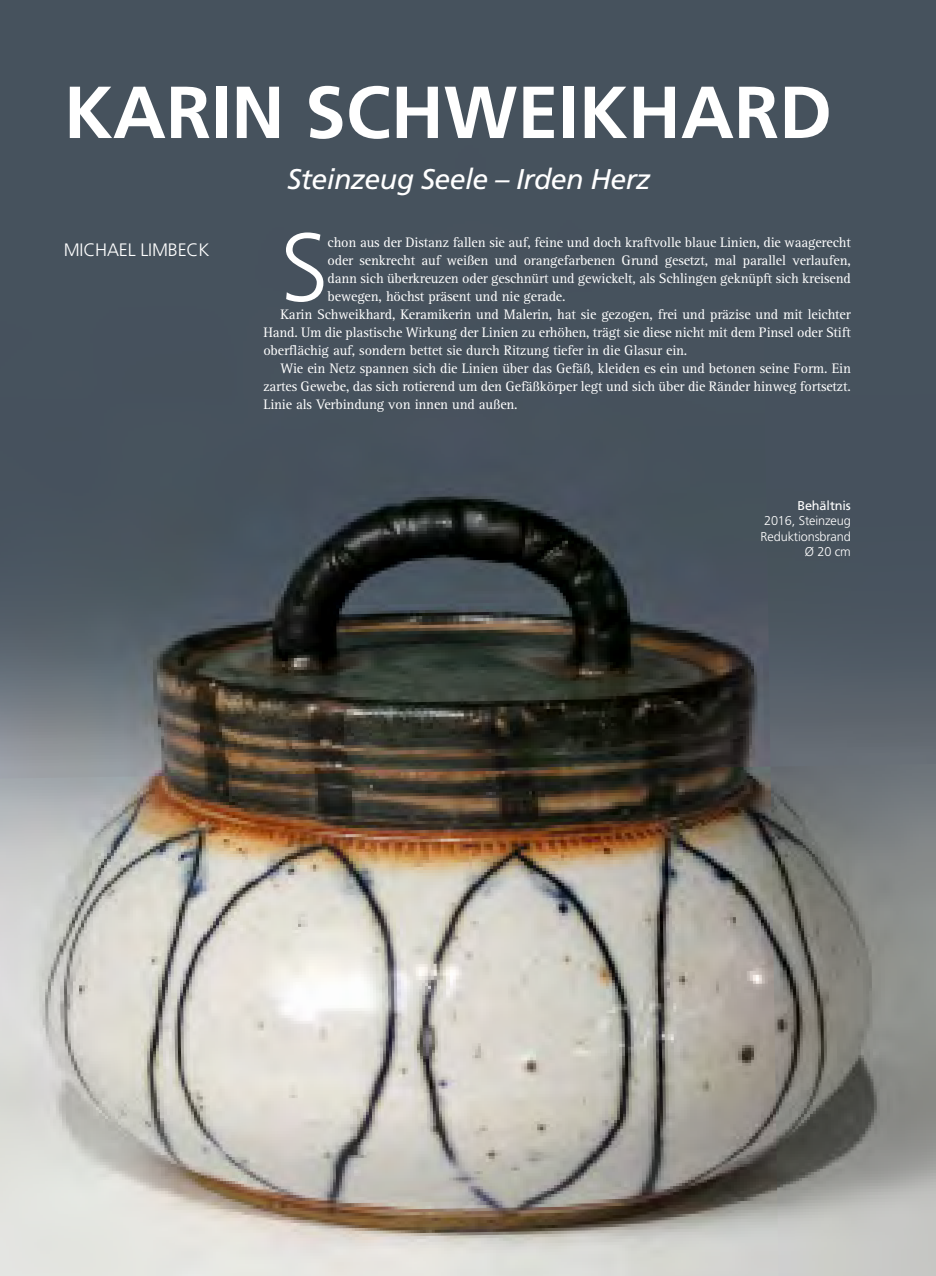
<style>
.page{position:relative;width:936px;height:1276px;background:#fff}
.page>*{position:absolute;margin:0;border:0;box-sizing:border-box;transform-origin:0 0}
.t1{font:300 96.3px "Frutiger";color:#fff}
.Grundtext-rotisSerif{font:700 73.5px "Frutiger";color:#fff}
.Grundtext-rotisSerif-2{font:italic 28.5px "Frutiger";letter-spacing:-.02em;color:#fff}
.t2{font:300 18px "Frutiger";letter-spacing:-.01em;color:#fff}
.t3{font:14.25px/18px "Rotis Serif";letter-spacing:-.01em;color:#fff;text-align:justify}
.t4{font:300 12.75px "Frutiger";letter-spacing:-.01em;color:#fff}
.t5{font:12.75px "Frutiger";letter-spacing:-.01em;color:#fff}
</style>
<div class="page">
<img style="left:0;top:0;width:935px;height:1276px">
<p class="Grundtext-rotisSerif" style="left:64px;top:69px;width:769px">KARIN SCHWEIKHARD</p>
<p class="t2" style="left:64px;top:239px;width:147px">MICHAEL LIMBECK</p>
<p class="Grundtext-rotisSerif-2" style="left:287px;top:162px;width:365px">Steinzeug Seele – Irden Herz</p>
<p class="t1" style="left:280px;top:213px;width:50px">S</p>
<p class="t3" style="left:327px;top:233px;width:525px">chon aus der Distanz fallen sie auf, feine und doch kraftvolle blaue Linien, die waagerecht oder senkrecht auf weißen und orangefarbenen Grund gesetzt, mal parallel verlaufen, dann sich überkreuzen oder geschnürt und gewickelt, als Schlingen geknüpft sich kreisend bewegen, höchst präsent und nie gerade.</p>
<p class="t3" style="left:263px;top:305px;width:589px;text-indent:17px">Karin Schweikhard, Keramikerin und Malerin, hat sie gezogen, frei und präzise und mit leichter Hand. Um die plastische Wirkung der Linien zu erhöhen, trägt sie diese nicht mit dem Pinsel oder Stift oberflächig auf, sondern bettet sie durch Ritzung tiefer in die Glasur ein.</p>
<p class="t3" style="left:263px;top:359px;width:589px;text-indent:17px">Wie ein Netz spannen sich die Linien über das Gefäß, kleiden es ein und betonen seine Form. Ein zartes Gewebe, das sich rotierend um den Gefäßkörper legt und sich über die Ränder hinweg fortsetzt.<br>Linie als Verbindung von innen und außen.</p>
<p class="t5" style="left:797px;top:498px;width:55px">Behältnis</p>
<p class="t4" style="left:764px;top:514px;width:88px">2016, Steinzeug</p>
<p class="t4" style="left:760px;top:529px;width:92px">Reduktionsbrand</p>
<p class="t4" style="left:804px;top:544px;width:47px">Ø 20 cm</p>
</div>
